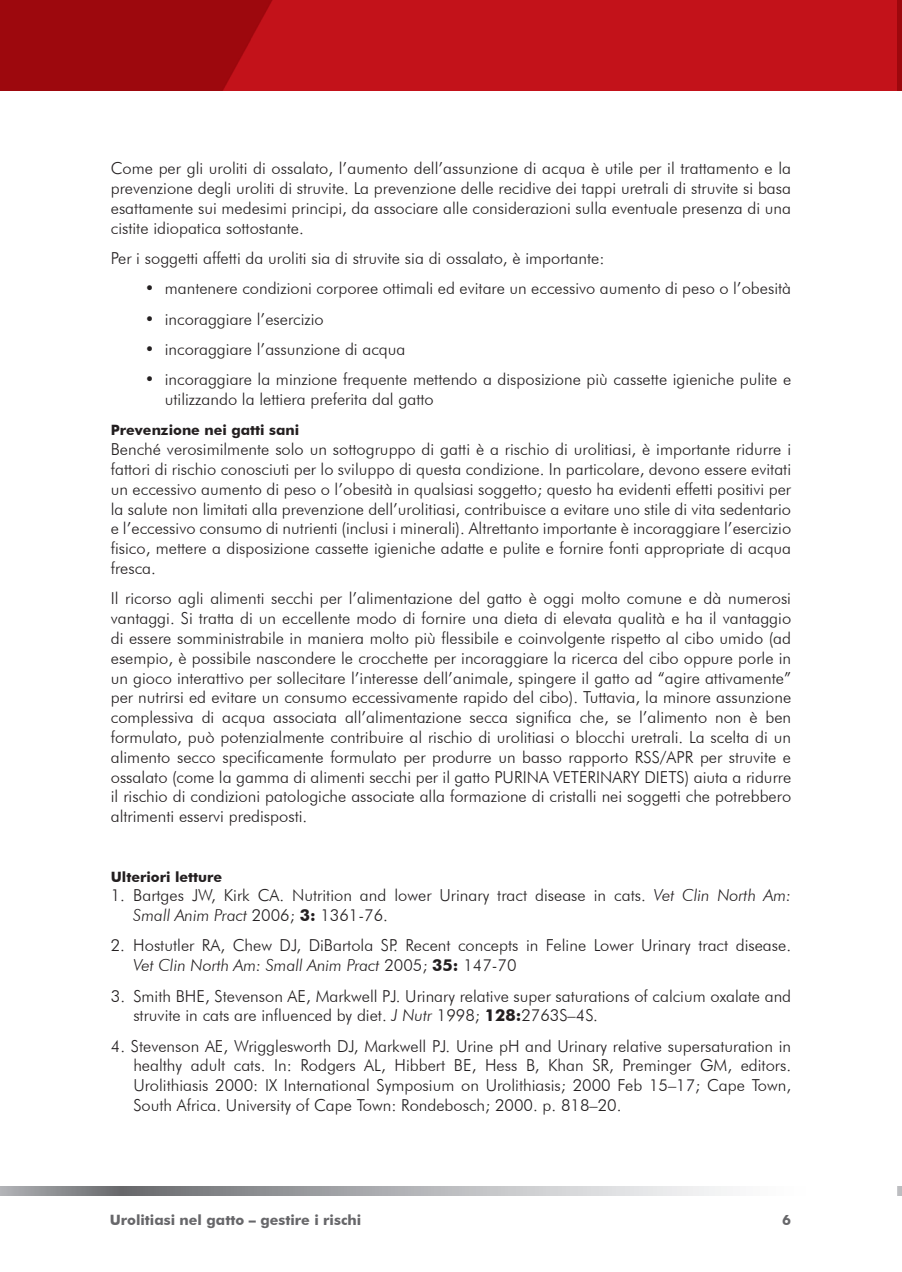
<style>
.page{position:relative;width:902px;height:1272px;background:#fff}
.page>*{position:absolute;margin:0;border:0;box-sizing:border-box;transform-origin:0 0}
.t1{font:300 16.5px/19.8px "Futura BT";color:#231f20;text-align:justify}
.t2{font:700 14.25px "Futura BT";color:#231f20}
.t3{font:700 14.25px "Futura BT";color:#67676a}
.s1{font-style:italic}
.s2{font-weight:700}
</style>
<div class="page">
<img style="left:0;top:0;width:902px;height:91px">
<img style="left:0;top:1187px;width:727px;height:8px">
<svg style="left:897px;top:1187px;width:5px;height:8px"></svg>
<svg style="left:0;top:0;width:5px;height:5px"></svg>
<svg style="left:896px;top:0;width:6px;height:5px"></svg>
<p class="t1" style="left:111px;top:158px;width:682px">Come per gli uroliti di ossalato, l’aumento dell’assunzione di acqua è utile per il trattamento e la prevenzione degli uroliti di struvite. La prevenzione delle recidive dei tappi uretrali di struvite si basa esattamente sui medesimi principi, da associare alle considerazioni sulla eventuale presenza di una cistite idiopatica sottostante.</p>
<p class="t1" style="left:111px;top:248px;width:495px">Per i soggetti affetti da uroliti sia di struvite sia di ossalato, è importante:</p>
<p class="t1" style="left:145px;top:278px;width:648px">• mantenere condizioni corporee ottimali ed evitare un eccessivo aumento di peso o l’obesità</p>
<p class="t1" style="left:145px;top:309px;width:181px">• incoraggiare l’esercizio</p>
<p class="t1" style="left:145px;top:339px;width:262px">• incoraggiare l’assunzione di acqua</p>
<p class="t1" style="left:165px;top:369px;width:628px;text-indent:-20px">• incoraggiare la minzione frequente mettendo a disposizione più cassette igieniche pulite e utilizzando la lettiera preferita dal gatto</p>
<p class="t2" style="left:111px;top:422px;width:190px">Prevenzione nei gatti sani</p>
<p class="t1" style="left:111px;top:439px;width:682px">Benché verosimilmente solo un sottogruppo di gatti è a rischio di urolitiasi, è importante ridurre i fattori di rischio conosciuti per lo sviluppo di questa condizione. In particolare, devono essere evitati un eccessivo aumento di peso o l’obesità in qualsiasi soggetto; questo ha evidenti effetti positivi per la salute non limitati alla prevenzione dell’urolitiasi, contribuisce a evitare uno stile di vita sedentario e l’eccessivo consumo di nutrienti (inclusi i minerali). Altrettanto importante è incoraggiare l’esercizio fisico, mettere a disposizione cassette igieniche adatte e pulite e fornire fonti appropriate di acqua fresca.</p>
<p class="t1" style="left:111px;top:588px;width:682px">Il ricorso agli alimenti secchi per l’alimentazione del gatto è oggi molto comune e dà numerosi vantaggi. Si tratta di un eccellente modo di fornire una dieta di elevata qualità e ha il vantaggio di essere somministrabile in maniera molto più flessibile e coinvolgente rispetto al cibo umido (ad esempio, è possibile nascondere le crocchette per incoraggiare la ricerca del cibo oppure porle in un gioco interattivo per sollecitare l’interesse dell’animale, spingere il gatto ad “agire attivamente” per nutrirsi ed evitare un consumo eccessivamente rapido del cibo). Tuttavia, la minore assunzione complessiva di acqua associata all’alimentazione secca significa che, se l’alimento non è ben formulato, può potenzialmente contribuire al rischio di urolitiasi o blocchi uretrali. La scelta di un alimento secco specificamente formulato per produrre un basso rapporto RSS/APR per struvite e ossalato (come la gamma di alimenti secchi per il gatto PURINA VETERINARY DIETS) aiuta a ridurre il rischio di condizioni patologiche associate alla formazione di cristalli nei soggetti che potrebbero altrimenti esservi predisposti.</p>
<p class="t2" style="left:111px;top:868px;width:113px">Ulteriori letture</p>
<p class="t1" style="left:133px;top:885px;width:659px;text-indent:-23px">1. Bartges JW, Kirk CA. Nutrition and lower Urinary tract disease in cats. <span class="s1">Vet Clin North Am:<br>Small Anim Pract</span> 2006; <span class="s2">3:</span> 1361-76.</p>
<p class="t1" style="left:133px;top:935px;width:659px;text-indent:-23px">2. Hostutler RA, Chew DJ, DiBartola SP. Recent concepts in Feline Lower Urinary tract disease.<br><span class="s1">Vet Clin North Am: Small Anim Pract</span> 2005; <span class="s2">35:</span> 147-70</p>
<p class="t1" style="left:133px;top:986px;width:659px;text-indent:-23px">3. Smith BHE, Stevenson AE, Markwell PJ. Urinary relative super saturations of calcium oxalate and struvite in cats are influenced by diet. <span class="s1">J Nutr</span> 1998; <span class="s2">128:</span>2763S–4S.</p>
<p class="t1" style="left:133px;top:1036px;width:659px;text-indent:-23px">4. Stevenson AE, Wrigglesworth DJ, Markwell PJ. Urine pH and Urinary relative supersaturation in healthy adult cats. In: Rodgers AL, Hibbert BE, Hess B, Khan SR, Preminger GM, editors.<br>Urolithiasis 2000: IX International Symposium on Urolithiasis; 2000 Feb 15–17; Cape Town, South Africa. University of Cape Town: Rondebosch; 2000. p. 818–20.</p>
<p class="t3" style="left:110px;top:1211px;width:253px">Urolitiasi nel gatto – gestire i rischi</p>
<p class="t3" style="left:782px;top:1211px;width:10px">6</p>
</div>
